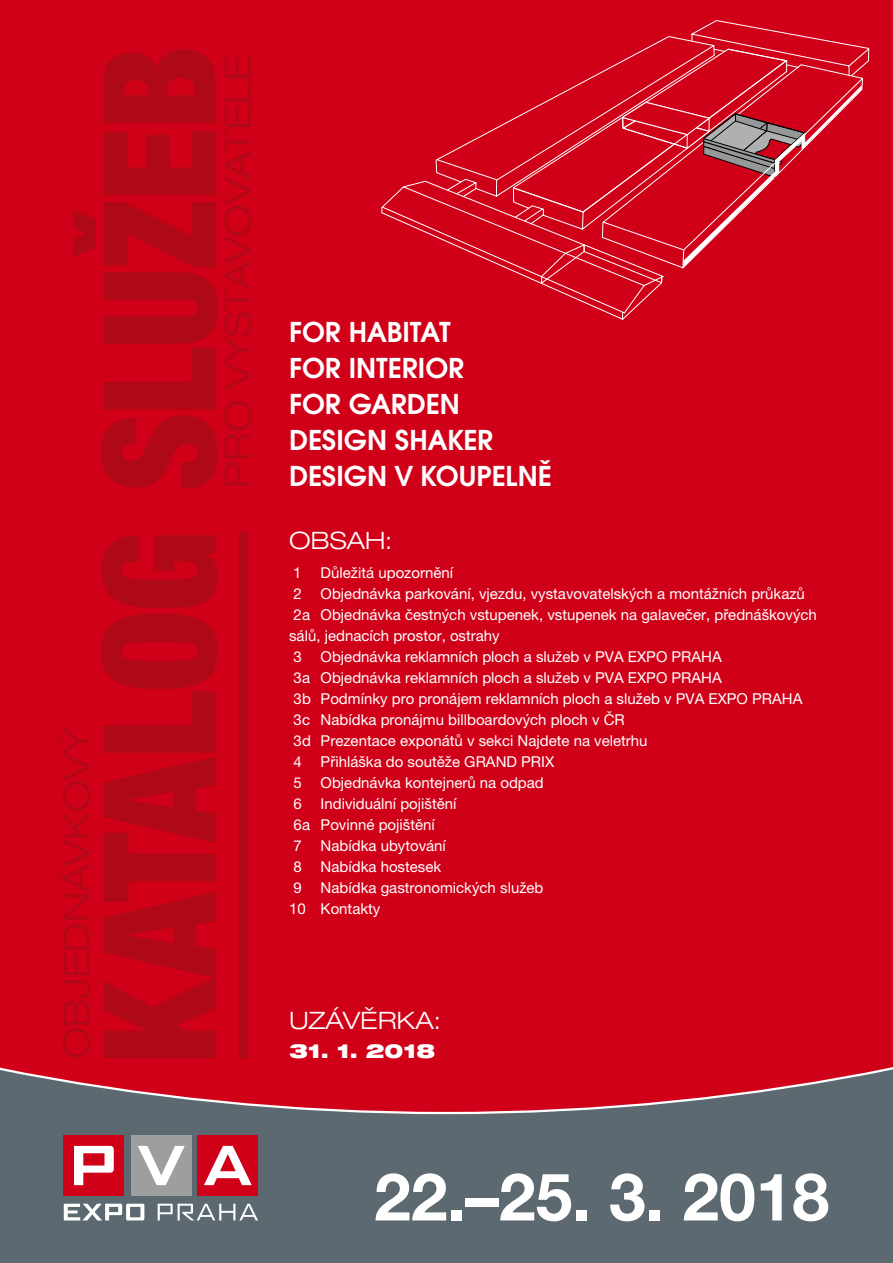
<style>
.page{position:relative;width:893px;height:1263px;background:#5d6970}
.page>*{position:absolute;margin:0;border:0;box-sizing:border-box;transform-origin:0 0}
.t1{font:900 condensed 156.15px "Helvetica Neue LT Pro";letter-spacing:-.02em;color:#af0917;scale:.95 1}
.t2{font:700 66px "Helvetica Neue LT Pro";color:#fff}
.t3{font:300 expanded 36px "Helvetica Neue LT Pro";color:#af0917;scale:1.06 1}
.t4{font:300 expanded 36px "Helvetica Neue LT Pro";color:#af0917;scale:1.05 1}
.t5{font:30px/36px "Avant Gar Got Itc TOT Dem";color:#fff}
.t6{font:300 expanded 24px "Helvetica Neue LT Pro";color:#fff;scale:1.06 1}
.t7{font:900 expanded 19.5px "Helvetica Neue LT Pro";color:#fff}
.t8{font:15px "Helvetica Neue LT Pro";color:#fff}
</style>
<div class="page">
<div style="left:0;top:0;width:893px;height:1114px;background:#d10019"></div>
<div style="left:239px;top:531px;width:9px;height:528px;background:#af0917"></div>
<div style="left:64px;top:1135px;width:60px;height:60px;background:#d10019"></div>
<div style="left:131px;top:1135px;width:60px;height:60px;background:#9c9e9f"></div>
<div style="left:198px;top:1135px;width:60px;height:60px;background:#d10019"></div>
<svg style="left:74px;top:1146px;width:40px;height:39px"></svg>
<svg style="left:138px;top:1146px;width:47px;height:39px"></svg>
<svg style="left:204px;top:1146px;width:48px;height:39px"></svg>
<svg style="left:64px;top:1204px;width:194px;height:16px"></svg>
<div style="left:381px;top:45px;width:482px;height:275px;background:#d10019"></div>
<div style="left:382px;top:162px;width:393px;height:151px;background:#d10019"></div>
<svg style="left:436px;top:20px;width:433px;height:264px;background:#d01027"></svg>
<h1 class="t1" style="left:63px;top:1064px;width:1073px;rotate:-90deg">KATALOG SLUŽEB</h1>
<h3 class="t3" style="left:217px;top:488px;width:410px;rotate:-90deg">PRO VYSTAVOVATELE</h3>
<h3 class="t4" style="left:55px;top:1059px;width:317px;rotate:-90deg">OBJEDNÁVKOVÝ</h3>
<h3 class="t5" style="left:289px;top:314px;width:264px">FOR HABITAT<br>FOR INTERIOR<br>FOR GARDEN<br>DESIGN SHAKER<br>DESIGN V KOUPELNĚ</h3>
<h3 class="t6" style="left:289px;top:526px;width:99px">OBSAH:</h3>
<p class="t8" style="left:293px;top:564px;width:10px">1</p>
<p class="t8" style="left:321px;top:564px;width:134px">Důležitá upozornění</p>
<p class="t8" style="left:294px;top:585px;width:513px">2 Objednávka parkování, vjezdu, vystavovatelských a montážních průkazů</p>
<p class="t8" style="left:294px;top:606px;width:525px">2a Objednávka čestných vstupenek, vstupenek na galavečer, přednáškových</p>
<p class="t8" style="left:289px;top:627px;width:212px">sálů, jednacích prostor, ostrahy</p>
<p class="t8" style="left:294px;top:648px;width:430px">3 Objednávka reklamních ploch a služeb v PVA EXPO PRAHA</p>
<p class="t8" style="left:294px;top:669px;width:430px">3a Objednávka reklamních ploch a služeb v PVA EXPO PRAHA</p>
<p class="t8" style="left:294px;top:690px;width:510px">3b Podmínky pro pronájem reklamních ploch a služeb v PVA EXPO PRAHA</p>
<p class="t8" style="left:294px;top:711px;width:333px">3c Nabídka pronájmu billboardových ploch v ČR</p>
<p class="t8" style="left:294px;top:732px;width:355px">3d Prezentace exponátů v sekci Najdete na veletrhu</p>
<p class="t8" style="left:294px;top:753px;width:262px">4 Přihláška do soutěže GRAND PRIX</p>
<p class="t8" style="left:294px;top:774px;width:252px">5 Objednávka kontejnerů na odpad</p>
<p class="t8" style="left:294px;top:795px;width:164px">6 Individuální pojištění</p>
<p class="t8" style="left:294px;top:816px;width:143px">6a Povinné pojištění</p>
<p class="t8" style="left:294px;top:837px;width:154px">7 Nabídka ubytování</p>
<p class="t8" style="left:294px;top:858px;width:149px">8 Nabídka hostesek</p>
<p class="t8" style="left:294px;top:879px;width:251px">9 Nabídka gastronomických služeb</p>
<p class="t8" style="left:289px;top:900px;width:93px">10 Kontakty</p>
<h3 class="t6" style="left:289px;top:1006px;width:145px">UZÁVĚRKA:</h3>
<h3 class="t7" style="left:289px;top:1038px;width:147px">31. 1. 2018</h3>
<h2 class="t2" style="left:374px;top:1156px;width:457px">22.–25. 3. 2018</h2>
</div>
